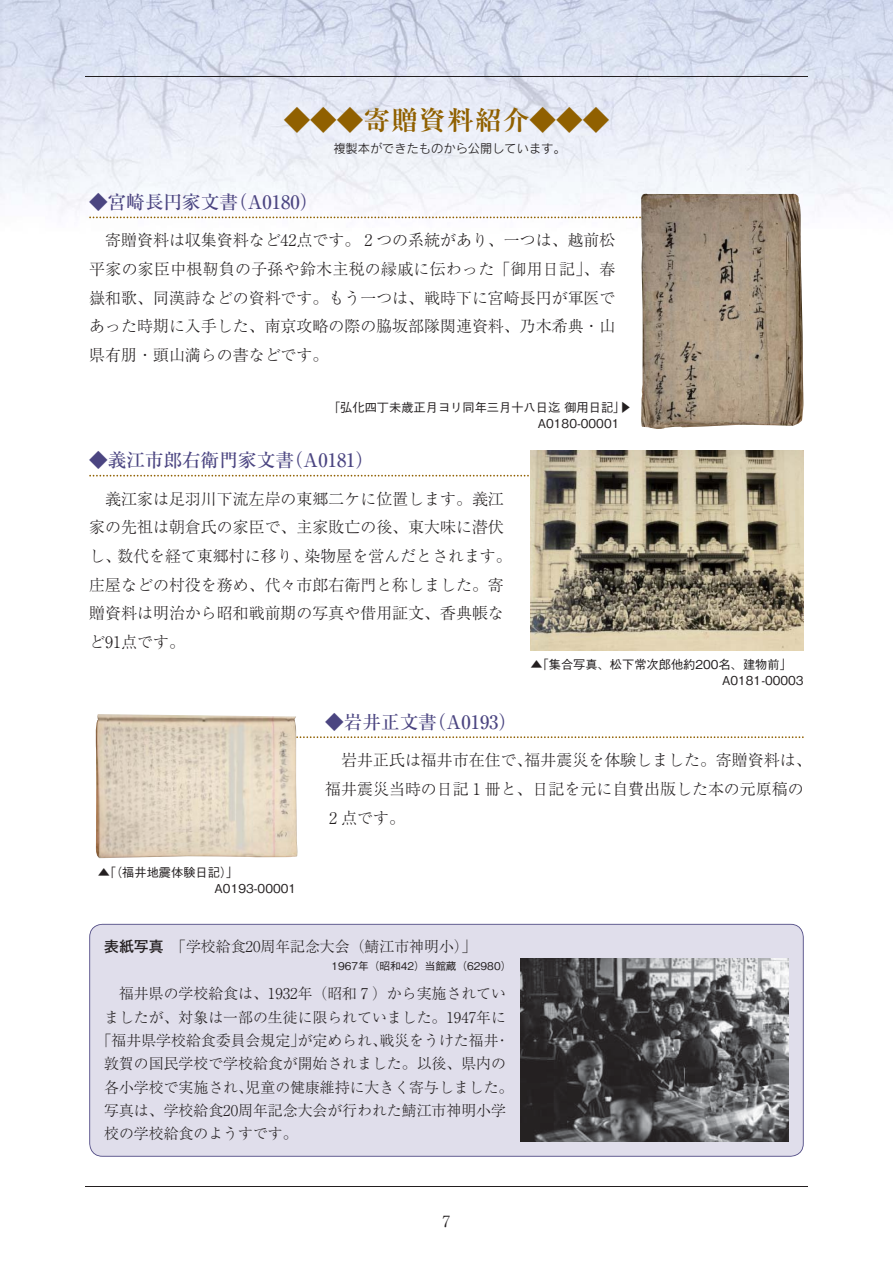
<style>
.page{position:relative;width:893px;height:1263px;background:#fff}
.page>*{position:absolute;margin:0;border:0;box-sizing:border-box;transform-origin:0 0}
.t1{font:26.55px "Ryumin Pr 6 Bold 90 pv RKSJ H";letter-spacing:.05em;color:#906000}
.t2{font:18.6px "Ryumin Pr 6 Medium 90 pv RKSJ H";color:#4b4581}
.t3{font:15.9px/28.7px "Ryumin Pr 6 Light 90 pv RKSJ H";color:#231f20}
.t4{font:15.45px "Ryumin Pr 6 Light 90 pv RKSJ H";color:#231f20}
.t5{font:14.85px "Ryumin Pr 6 Light 90 pv RKSJ H";color:#231f20}
.t6{font:12.15px/15.9px "Gothic BBB Pr 6 Medium 90 pv RKSJ H";color:#231f20}
.t7{font:12.15px "Rodin Pro M 90 pv RKSJ H";color:#231f20}
.t8{font:10.65px "Gothic BBB Pr 6 Medium 90 pv RKSJ H";color:#231f20}
.s1{font-family:"Futo Go B101 Pr 6 Bold 90 pv RKSJ H"}
</style>
<div class="page">
<img style="left:0;top:0;width:893px;height:219px">
<div style="left:89px;top:924px;width:715px;height:233px;background:#e0deeb"></div>
<svg style="left:89px;top:217px;width:551px;height:1px"></svg>
<svg style="left:89px;top:475px;width:440px;height:1px"></svg>
<img style="left:640px;top:192px;width:163px;height:237px">
<img style="left:530px;top:451px;width:274px;height:199px">
<img style="left:521px;top:958px;width:268px;height:183px">
<svg style="left:299px;top:736px;width:505px;height:2px"></svg>
<img style="left:95px;top:714px;width:203px;height:144px">
<hr style="left:85px;top:1186px;width:723px;height:1px;background:#231f20">
<hr style="left:85px;top:76px;width:723px;height:1px;background:#231f20">
<h1 class="t1" style="left:284px;top:110px;width:327px">◆◆◆寄贈資料紹介◆◆◆</h1>
<p class="t7" style="left:333px;top:144px;width:234px">複製本ができたものから公開しています。</p>
<p class="t2" style="left:89px;top:195px;width:231px">◆宮崎長円家文書（A0180）</p>
<p class="t3" style="left:89px;top:228px;width:528px;text-align:justify">　寄贈資料は収集資料など42点です。 2 つの系統があり、一つは、越前松平家の家臣中根靭負の子孫や鈴木主税の縁戚に伝わった「御用日記」、春嶽和歌、同漢詩などの資料です。もう一つは、戦時下に宮崎長円が軍医であった時期に入手した、南京攻略の際の脇坂部隊関連資料、乃木希典・山県有朋・頭山満らの書などです。</p>
<p class="t6" style="left:328px;top:401px;width:305px;text-align:right">「弘化四丁未歳正月ヨリ同年三月十八日迄 御用日記」▶<br>A0180-00001　</p>
<p class="t2" style="left:89px;top:453px;width:286px">◆義江市郎右衛門家文書（A0181）</p>
<p class="t3" style="left:89px;top:486px;width:424px">　義江家は足羽川下流左岸の東郷二ケに位置します。義江家の先祖は朝倉氏の家臣で、主家敗亡の後、東大味に潜伏し、数代を経て東郷村に移り、染物屋を営んだとされます。庄屋などの村役を務め、代々市郎右衛門と称しました。寄贈資料は明治から昭和戦前期の写真や借用証文、香典帳など91点です。</p>
<p class="t2" style="left:325px;top:715px;width:193px">◆岩井正文書（A0193）</p>
<p class="t6" style="left:722px;top:658px;width:83px;text-indent:-192px">▲「集合写真、松下常次郎他約200名、建物前」<br>A0181-00003</p>
<p class="t6" style="left:215px;top:866px;width:83px;text-indent:-117px">▲「（福井地震体験日記）」<br>A0193-00001</p>
<p class="t3" style="left:325px;top:748px;width:488px">　岩井正氏は福井市在住で、福井震災を体験しました。寄贈資料は、福井震災当時の日記 1 冊と、日記を元に自費出版した本の元原稿の<br>2 点です。</p>
<p class="t5" style="left:104px;top:941px;width:374px"><span class="s1">表紙写真</span>「学校給食20周年記念大会（鯖江市神明小）」</p>
<p class="t8" style="left:331px;top:962px;width:181px">1967年（昭和42）当館蔵（62980）</p>
<p class="t5" style="left:104px;top:988px;width:403px">　福井県の学校給食は、1932年（昭和 7 ）から実施されてい</p>
<p class="t5" style="left:104px;top:1011px;width:403px">ましたが、対象は一部の生徒に限られていました。1947年に</p>
<p class="t5" style="left:97px;top:1035px;width:414px">「福井県学校給食委員会規定」が定められ、戦災をうけた福井・</p>
<p class="t5" style="left:104px;top:1058px;width:403px">敦賀の国民学校で学校給食が開始されました。以後、県内の</p>
<p class="t5" style="left:104px;top:1081px;width:411px">各小学校で実施され、児童の健康維持に大きく寄与しました。</p>
<p class="t5" style="left:104px;top:1105px;width:403px">写真は、学校給食20周年記念大会が行われた鯖江市神明小学</p>
<p class="t5" style="left:104px;top:1128px;width:195px">校の学校給食のようすです。</p>
<p class="t4" style="left:443px;top:1215px;width:9px">7</p>
</div>
